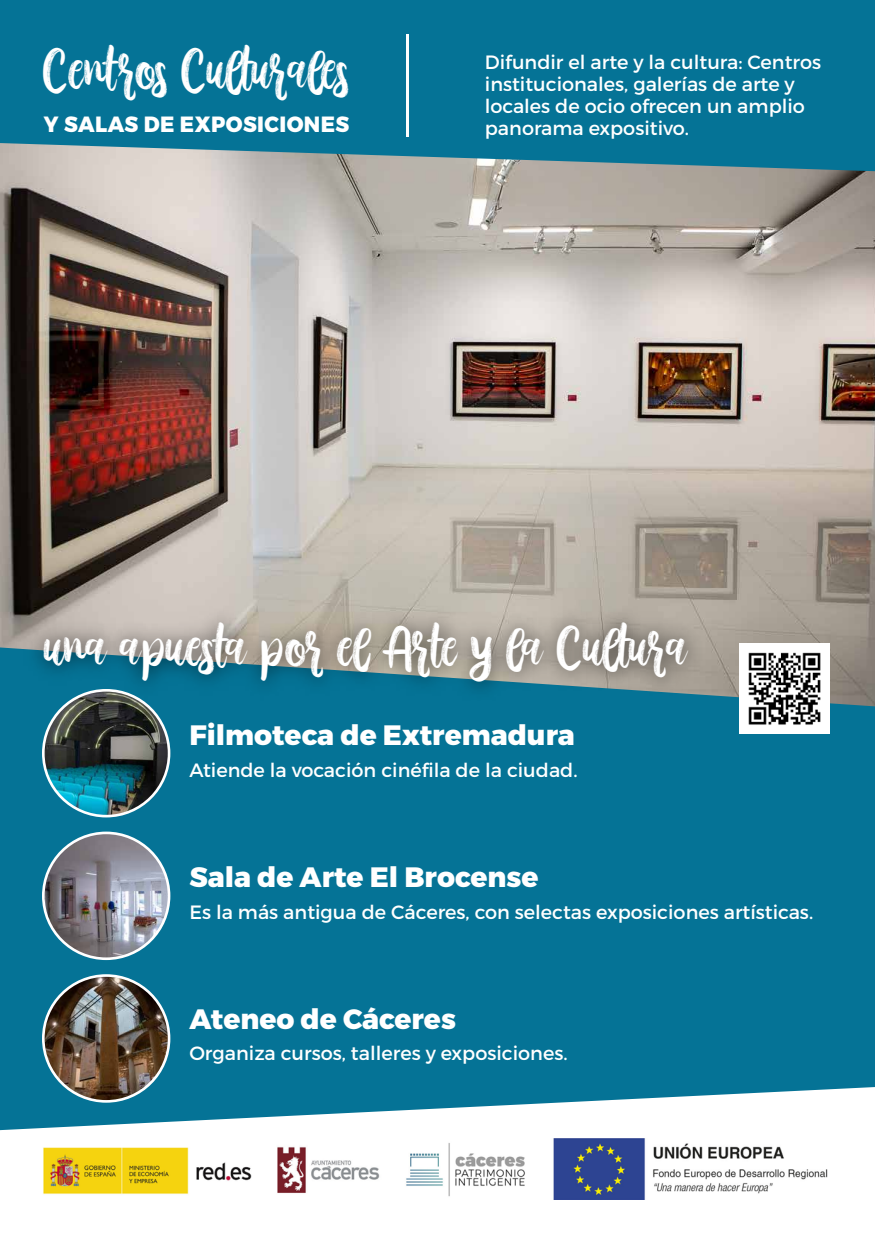
<style>
.page{position:relative;width:875px;height:1239px;background:#fff}
.page>*{position:absolute;margin:0;border:0;box-sizing:border-box;transform-origin:0 0}
.t1{font:44.36px "Austhina Brush Calligraphy Scratch";color:#fff;scale:.96 1}
.t2{font:43.75px "Austhina Brush Calligraphy Scratch";color:#fff}
.t3{font:800 28px "Montserrat";color:#fff}
.t4{font:800 22.05px "Montserrat";letter-spacing:.02em;color:#fff;scale:.95 1}
.t5{font:19.25px/21.9px "Montserrat";color:#fff}
</style>
<div class="page">
<img style="left:43px;top:1138px;width:785px;height:61px">
<img style="left:0;top:171px;width:875px;height:476px">
<svg style="left:0;top:0;width:875px;height:171px;background:#147998"></svg>
<div style="left:0;top:647px;width:875px;height:482px;background:#057396"></div>
<hr style="left:407px;top:35px;width:2px;height:102px;background:#fff">
<img style="left:740px;top:643px;width:90px;height:90px">
<img style="left:18px;top:595px;width:720px;height:120px">
<img style="left:43px;top:832px;width:126px;height:126px;border-radius:63px">
<div style="left:42px;top:831px;width:128px;height:128px;border:3px solid #fff;border-radius:50%"></div>
<img style="left:43px;top:690px;width:126px;height:126px;border-radius:63px">
<div style="left:42px;top:689px;width:128px;height:128px;border:3px solid #fff;border-radius:50%"></div>
<img style="left:43px;top:975px;width:126px;height:126px;border-radius:63px">
<div style="left:42px;top:974px;width:128px;height:128px;border:3px solid #fff;border-radius:50%"></div>
<h1 class="t1" style="left:43px;top:49px;width:321px">Centros Culturales</h1>
<p class="t4" style="left:44px;top:110px;width:323px">Y SALAS DE EXPOSICIONES</p>
<p class="t5" style="left:485px;top:51px;width:338px">Difundir el arte y la cultura: Centros institucionales, galerías de arte y locales de ocio ofrecen un amplio panorama expositivo.</p>
<h2 class="t2" style="left:44px;top:627px;width:645px">una apuesta por el Arte y la Cultura</h2>
<h3 class="t3" style="left:189px;top:717px;width:387px">Filmoteca de Extremadura</h3>
<p class="t5" style="left:189px;top:759px;width:390px">Atiende la vocación cinéfila de la ciudad.</p>
<h3 class="t3" style="left:189px;top:859px;width:351px">Sala de Arte El Brocense</h3>
<p class="t5" style="left:189px;top:900px;width:625px">Es la más antigua de Cáceres, con selectas exposiciones artísticas.</p>
<h3 class="t3" style="left:189px;top:1001px;width:268px">Ateneo de Cáceres</h3>
<p class="t5" style="left:189px;top:1042px;width:380px">Organiza cursos, talleres y exposiciones.</p>
</div>
